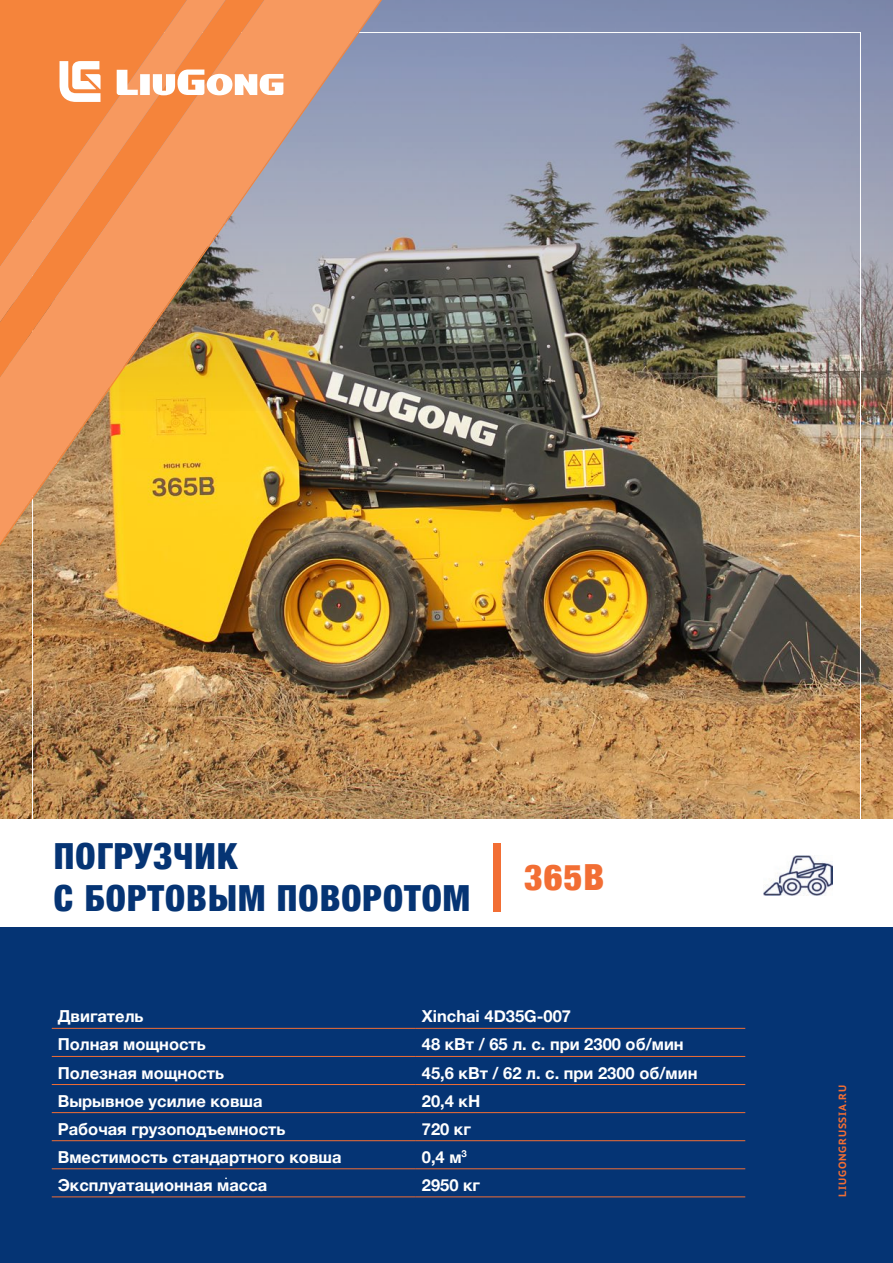
<style>
.page{position:relative;width:893px;height:1263px;background:#fff}
.page>*{position:absolute;margin:0;border:0;box-sizing:border-box;transform-origin:0 0}
.t1{font:900 condensed 36px/42px "Helvetica Neue";letter-spacing:.03em;color:#053474}
.t2{font:900 condensed 36px "Helvetica Neue";color:#f26e34}
.t3{font:700 16.5px "Helvetica Neue";color:#fff}
.t4{font:700 10.5px "PT Sans Caption";letter-spacing:.075em;color:#f26e34}
</style>
<div class="page">
<img style="left:0;top:0;width:893px;height:928px">
<div style="left:0;top:928px;width:893px;height:335px;background:#053474"></div>
<img style="left:0;top:0;width:380px;height:543px">
<svg style="left:0;top:0;width:226px;height:322px;background:#ee8b4c"></svg>
<svg style="left:60px;top:61px;width:41px;height:41px"></svg>
<svg style="left:117px;top:70px;width:166px;height:25px"></svg>
<hr style="left:52px;top:1028px;width:364px;height:1px;background:#f26e34">
<hr style="left:416px;top:1028px;width:329px;height:1px;background:#f26e34">
<hr style="left:52px;top:1056px;width:364px;height:1px;background:#f26e34">
<hr style="left:416px;top:1056px;width:329px;height:1px;background:#f26e34">
<hr style="left:52px;top:1084px;width:364px;height:1px;background:#f26e34">
<hr style="left:416px;top:1084px;width:329px;height:1px;background:#f26e34">
<hr style="left:52px;top:1112px;width:364px;height:1px;background:#f26e34">
<hr style="left:416px;top:1112px;width:329px;height:1px;background:#f26e34">
<hr style="left:52px;top:1140px;width:364px;height:1px;background:#f26e34">
<hr style="left:416px;top:1140px;width:329px;height:1px;background:#f26e34">
<hr style="left:52px;top:1168px;width:364px;height:1px;background:#f26e34">
<hr style="left:416px;top:1168px;width:329px;height:1px;background:#f26e34">
<hr style="left:52px;top:1196px;width:364px;height:1px;background:#f26e34">
<hr style="left:416px;top:1196px;width:329px;height:1px;background:#f26e34">
<div style="left:493px;top:843px;width:7px;height:68px;background:#f26e34"></div>
<img style="left:763px;top:855px;width:69px;height:41px">
<h2 class="t1" style="left:54px;top:833px;width:418px">ПОГРУЗЧИК<br>С БОРТОВЫМ ПОВОРОТОМ</h2>
<h2 class="t2" style="left:524px;top:848px;width:82px">365B</h2>
<p class="t3" style="left:58px;top:1003px;width:87px">Двигатель</p>
<p class="t3" style="left:422px;top:1003px;width:151px">Xinchai 4D35G-007</p>
<p class="t3" style="left:58px;top:1031px;width:150px">Полная мощность</p>
<p class="t3" style="left:422px;top:1031px;width:263px">48 кВт / 65 л. с. при 2300 об/мин</p>
<p class="t3" style="left:58px;top:1060px;width:168px">Полезная мощность</p>
<p class="t3" style="left:422px;top:1060px;width:277px">45,6 кВт / 62 л. с. при 2300 об/мин</p>
<p class="t3" style="left:58px;top:1088px;width:206px">Вырывное усилие ковша</p>
<p class="t3" style="left:422px;top:1088px;width:60px">20,4 кН</p>
<p class="t3" style="left:58px;top:1116px;width:229px">Рабочая грузоподъемность</p>
<p class="t3" style="left:422px;top:1116px;width:51px">720 кг</p>
<p class="t3" style="left:58px;top:1144px;width:285px">Вместимость стандартного ковша</p>
<p class="t3" style="left:422px;top:1144px;width:47px">0,4 м<sup>3</sup></p>
<p class="t3" style="left:58px;top:1172px;width:211px">Эксплуатационная масса</p>
<p class="t3" style="left:422px;top:1172px;width:60px">2950 кг</p>
<p class="t4" style="left:835px;top:1197px;width:113px;rotate:-90deg">LIUGONGRUSSIA.RU</p>
</div>
